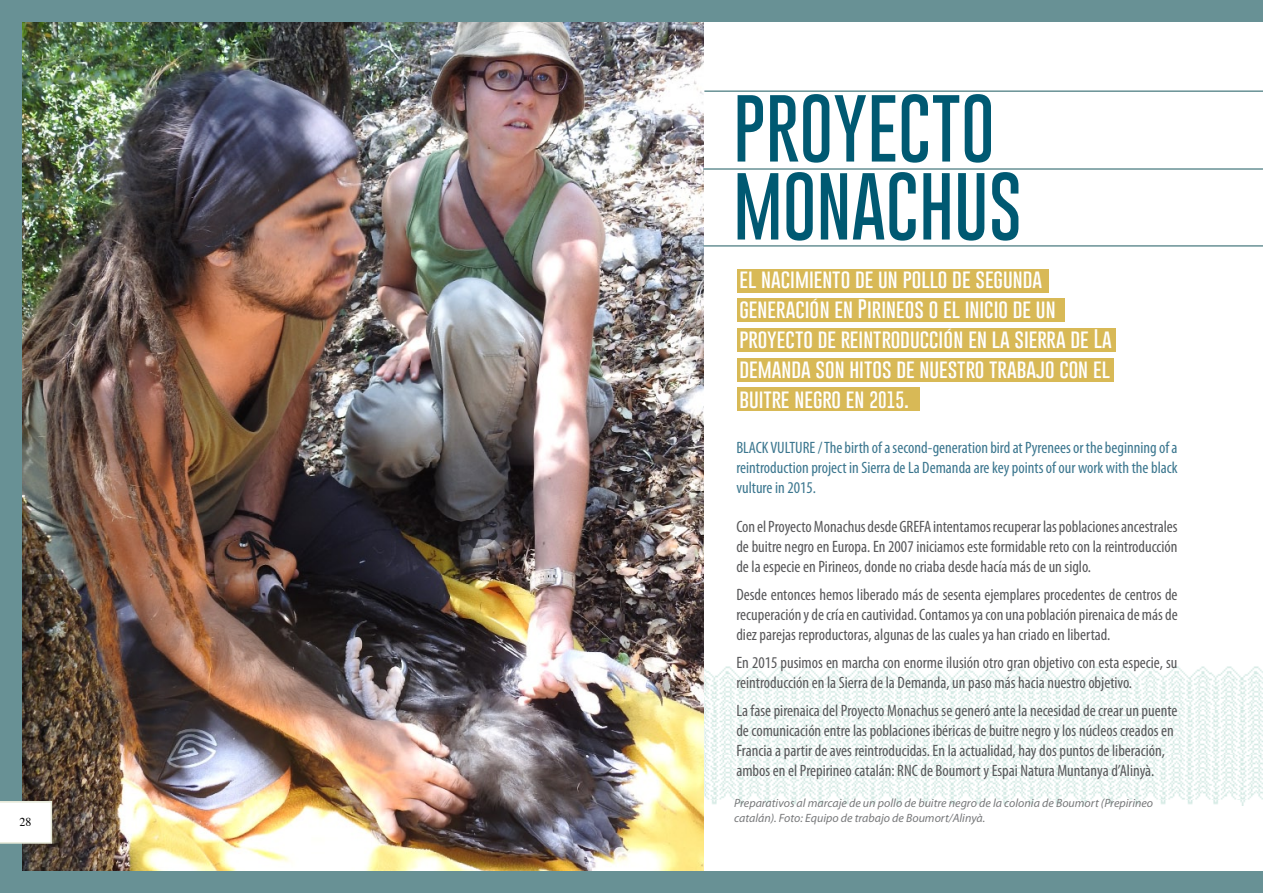
<style>
.page{position:relative;width:1263px;height:893px;background:#fff}
.page>*{position:absolute;margin:0;border:0;box-sizing:border-box;transform-origin:0 0}
.t1{font:100 69px/78px "Gobold";color:#005972}
.t2{font:100 19.5px/30px "Gobold";color:#fff}
.t3{font:condensed 16.5px/19.8px "Myriad Pro";color:#58585a;text-align:justify}
.t4{font:condensed 16.5px/19.8px "Myriad Pro";color:#3c778f;text-align:justify}
.t5{font:italic 12px/14.4px "Myriad Pro";color:#77787a}
.t6{font:12px "Times";color:#000}
.s1{font-size:17.25px}
</style>
<div class="page">
<img style="left:703px;top:666px;width:560px;height:139px">
<img style="left:21px;top:21px;width:682px;height:851px">
<div style="left:0;top:0;width:21px;height:893px;background:#689195"></div>
<div style="left:0;top:0;width:1263px;height:21px;background:#689195"></div>
<div style="left:737px;top:269px;width:311px;height:23px;background:#d8b956"></div>
<div style="left:737px;top:358px;width:376px;height:24px;background:#d8b956"></div>
<div style="left:737px;top:388px;width:182px;height:23px;background:#d8b956"></div>
<div style="left:737px;top:329px;width:378px;height:23px;background:#d8b956"></div>
<div style="left:737px;top:298px;width:328px;height:23px;background:#d8b956"></div>
<div style="left:0;top:872px;width:1263px;height:21px;background:#689195"></div>
<svg style="left:0;top:801px;width:52px;height:43px"></svg>
<hr style="left:703px;top:168px;width:560px;height:2px;background:#689195">
<hr style="left:704px;top:90px;width:559px;height:2px;background:#689195">
<hr style="left:703px;top:245px;width:560px;height:2px;background:#689195">
<p class="t6" style="left:20px;top:810px;width:13px">28</p>
<h1 class="t1" style="left:733px;top:89px;width:290px">PROYECTO<br>MONACHUS</h1>
<p class="t2" style="left:739px;top:264px;width:374px">el nacimiento de un pollo de segunda generación en Pirineos o el inicio de un proyecto de reintroducción en la sierra de La demanda son hitos de nuestro trabajo con el buitre negro en <span class="s1">2015</span>.</p>
<p class="t4" style="left:736px;top:438px;width:443px">BLACK VULTURE / The birth of a second-generation bird at Pyrenees or the beginning of a reintroduction project in Sierra de La Demanda are key points of our work with the black vulture in 2015.</p>
<p class="t3" style="left:736px;top:517px;width:443px">Con el Proyecto Monachus desde GREFA intentamos recuperar las poblaciones ancestrales de buitre negro en Europa. En 2007 iniciamos este formidable reto con la reintroducción de la especie en Pirineos, donde no criaba desde hacía más de un siglo.</p>
<p class="t3" style="left:736px;top:585px;width:443px">Desde entonces hemos liberado más de sesenta ejemplares procedentes de centros de recuperación y de cría en cautividad. Contamos ya con una población pirenaica de más de diez parejas reproductoras, algunas de las cuales ya han criado en libertad.</p>
<p class="t3" style="left:736px;top:653px;width:443px">En 2015 pusimos en marcha con enorme ilusión otro gran objetivo con esta especie, su reintroducción en la Sierra de la Demanda, un paso más hacia nuestro objetivo.</p>
<p class="t3" style="left:736px;top:701px;width:442px;text-align:left">La fase pirenaica del Proyecto Monachus se generó ante la necesidad de crear un puente de comunicación entre las poblaciones ibéricas de buitre negro y los núcleos creados en Francia a partir de aves reintroducidas. En la actualidad, hay dos puntos de liberación, ambos en el Prepirineo catalán: RNC de Boumort y Espai Natura Muntanya d’Alinyà.</p>
<p class="t5" style="left:734px;top:796px;width:420px">Preparativos al marcaje de un pollo de buitre negro de la colonia de Boumort (Prepirineo catalán). Foto: Equipo de trabajo de Boumort/Alinyà.</p>
</div>
